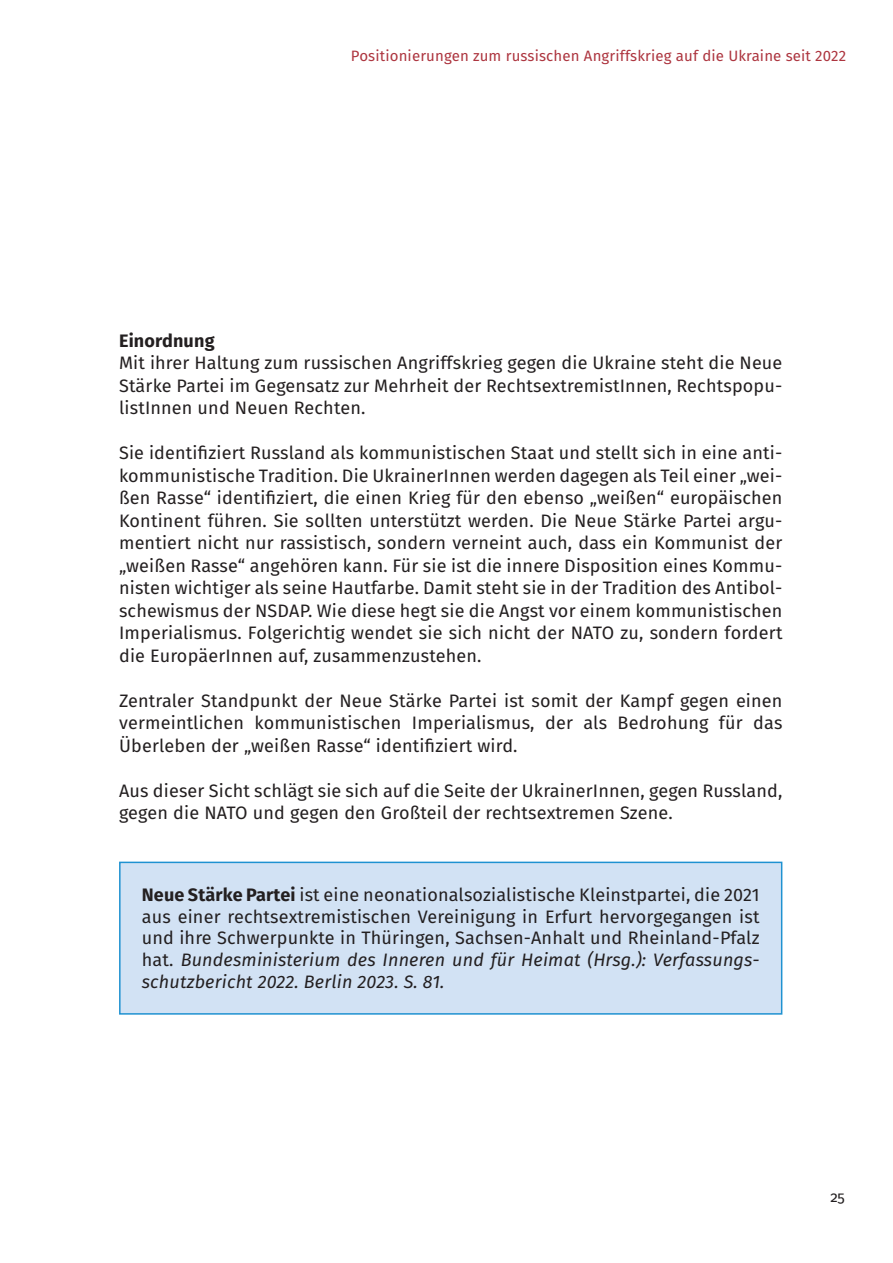
<style>
.page{position:relative;width:893px;height:1263px;background:#fff}
.page>*{position:absolute;margin:0;border:0;box-sizing:border-box;transform-origin:0 0}
.t1{font:18px/22.5px "Fira Sans";letter-spacing:.01em;color:#231f20;text-align:justify}
.t2{font:700 18px "Fira Sans";letter-spacing:.01em;color:#231f20}
.t3{font:15px "Fira Sans";letter-spacing:.01em;color:#ad353f}
.t4{font:15px "Fira Sans";color:#231f20}
.s1{font-weight:700}
.s2{font-style:italic}
</style>
<div class="page">
<div style="left:120px;top:862px;width:662px;height:152px;background:#d2e2f4"></div>
<div style="left:119px;top:862px;width:663px;height:153px;border:2px solid #1f92d1"></div>
<p class="t3" style="left:351px;top:44px;width:497px">Positionierungen zum russischen Angriffskrieg auf die Ukraine seit 2022</p>
<p class="t2" style="left:119px;top:325px;width:97px">Einordnung</p>
<p class="t1" style="left:119px;top:351px;width:665px">Mit ihrer Haltung zum russischen Angriffskrieg gegen die Ukraine steht die Neue Stärke Partei im Gegensatz zur Mehrheit der RechtsextremistInnen, Rechtspopu&shy;listInnen und Neuen Rechten.</p>
<p class="t1" style="left:119px;top:441px;width:665px">Sie identifiziert Russland als kommunistischen Staat und stellt sich in eine anti&shy;kommunistische Tradition. Die UkrainerInnen werden dagegen als Teil einer „wei&shy;ßen Rasse“ identifiziert, die einen Krieg für den ebenso „weißen“ europäischen Kontinent führen. Sie sollten unterstützt werden. Die Neue Stärke Partei argu&shy;mentiert nicht nur rassistisch, sondern verneint auch, dass ein Kommunist der „weißen Rasse“ angehören kann. Für sie ist die innere Disposition eines Kommu&shy;nisten wichtiger als seine Hautfarbe. Damit steht sie in der Tradition des Antibol&shy;schewismus der NSDAP. Wie diese hegt sie die Angst vor einem kommunistischen Imperialismus. Folgerichtig wendet sie sich nicht der NATO zu, sondern fordert die EuropäerInnen auf, zusammenzustehen.</p>
<p class="t1" style="left:119px;top:688px;width:665px">Zentraler Standpunkt der Neue Stärke Partei ist somit der Kampf gegen einen vermeintlichen kommunistischen Imperialismus, der als Bedrohung für das Überleben der „weißen Rasse“ identifiziert wird.</p>
<p class="t1" style="left:119px;top:778px;width:665px">Aus dieser Sicht schlägt sie sich auf die Seite der UkrainerInnen, gegen Russland, gegen die NATO und gegen den Großteil der rechtsextremen Szene.</p>
<p class="t1" style="left:142px;top:884px;width:619px;line-height:21.6px"><span class="s1">Neue Stärke Partei</span> ist eine neonationalsozialistische Kleinstpartei, die 2021 aus einer rechtsextremistischen Vereinigung in Erfurt hervorgegangen ist und ihre Schwerpunkte in Thüringen, Sachsen-Anhalt und Rheinland-Pfalz hat. <span class="s2">Bundesministerium des Inneren und für Heimat (Hrsg.): Verfassungs&shy;schutzbericht 2022. Berlin 2023. S. 81.</span></p>
<p class="t4" style="left:830px;top:1185px;width:16px">25</p>
</div>
